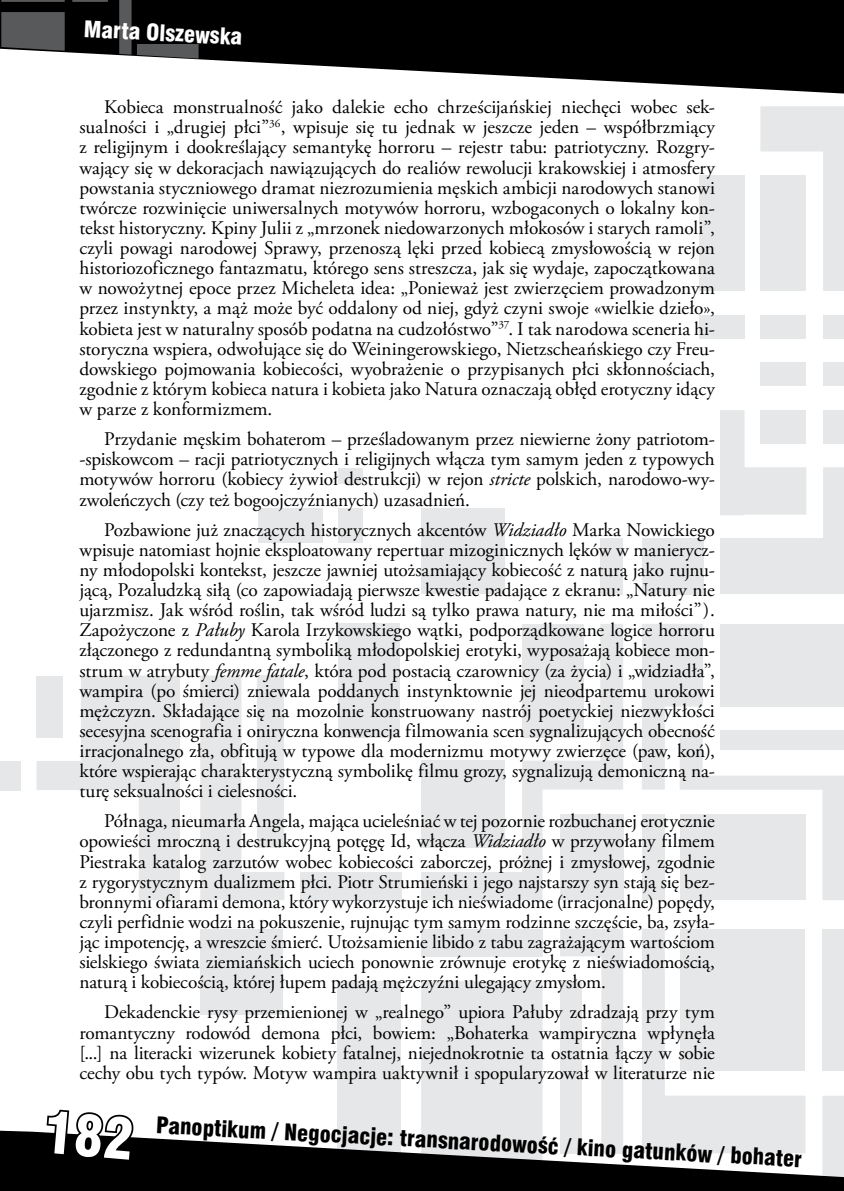
<style>
.page{position:relative;width:844px;height:1191px;background:#fff}
.page>*{position:absolute;margin:0;border:0;box-sizing:border-box;transform-origin:0 0}
.t1{font:21px "Swis 721 Blk Cn PL";color:#000}
.t2{font:21px "Swis 721 Blk Cn PL";color:#fff}
.t3{font:19.25px/20.1px "Adobe Garamond Pro";color:#000;text-align:justify}
.s1{font-style:italic}
</style>
<div class="page">
<div style="left:698px;top:175px;width:46px;height:116px;background:#e6e7e8"></div>
<div style="left:822px;top:315px;width:21px;height:23px;background:#e6e7e8"></div>
<div style="left:760px;top:315px;width:46px;height:23px;background:#e6e7e8"></div>
<div style="left:698px;top:315px;width:46px;height:23px;background:#e6e7e8"></div>
<div style="left:822px;top:362px;width:21px;height:24px;background:#e6e7e8"></div>
<div style="left:760px;top:362px;width:46px;height:24px;background:#e6e7e8"></div>
<div style="left:600px;top:538px;width:23px;height:56px;background:#e6e7e8"></div>
<div style="left:641px;top:538px;width:62px;height:56px;background:#e6e7e8"></div>
<div style="left:300px;top:872px;width:101px;height:28px;background:#e6e7e8"></div>
<div style="left:0;top:761px;width:20px;height:29px;background:#e6e7e8"></div>
<div style="left:338px;top:981px;width:63px;height:210px;background:#e6e7e8"></div>
<div style="left:200px;top:929px;width:83px;height:85px;background:#e6e7e8"></div>
<div style="left:421px;top:508px;width:84px;height:86px;background:#e6e7e8"></div>
<div style="left:258px;top:508px;width:64px;height:34px;background:#e6e7e8"></div>
<div style="left:338px;top:508px;width:25px;height:34px;background:#e6e7e8"></div>
<div style="left:338px;top:468px;width:25px;height:15px;background:#e6e7e8"></div>
<div style="left:338px;top:623px;width:61px;height:114px;background:#e6e7e8"></div>
<svg style="left:760px;top:106px;width:83px;height:185px"></svg>
<svg style="left:642px;top:624px;width:201px;height:276px"></svg>
<svg style="left:421px;top:624px;width:202px;height:276px;fill:#e6e7e8"></svg>
<svg style="left:642px;top:929px;width:201px;height:201px"></svg>
<svg style="left:200px;top:675px;width:84px;height:225px"></svg>
<svg style="left:37px;top:675px;width:143px;height:225px"></svg>
<svg style="left:421px;top:929px;width:202px;height:201px"></svg>
<svg style="left:720px;top:410px;width:123px;height:184px"></svg>
<svg style="left:194px;top:0;width:649px;height:94px;fill:#000"></svg>
<svg style="left:0;top:0;width:198px;height:59px;background:#333334"></svg>
<svg style="left:0;top:1130px;width:843px;height:61px;fill:#000"></svg>
<svg style="left:45px;top:1109px;width:90px;height:82px"></svg>
<p class="t2" style="left:85px;top:15px;width:160px;rotate:3deg">Marta Olszewska</p>
<p class="t3" style="left:79px;top:98px;width:637px;text-indent:25px">Kobieca monstrualność jako dalekie echo chrześcijańskiej niechęci wobec sek&shy;sualności i „drugiej płci”<sup>36</sup>, wpisuje się tu jednak w jeszcze jeden – współbrzmiący z religijnym i dookreślający semantykę horroru – rejestr tabu: patriotyczny. Rozgry&shy;wający się w dekoracjach nawiązujących do realiów rewolucji krakowskiej i atmosfery powstania styczniowego dramat niezrozumienia męskich ambicji narodowych stanowi twórcze rozwinięcie uniwersalnych motywów horroru, wzbogaconych o lokalny kon&shy;tekst historyczny. Kpiny Julii z „mrzonek niedowarzonych młokosów i starych ramoli”, czyli powagi narodowej Sprawy, przenoszą lęki przed kobiecą zmysłowością w rejon historiozoficznego fantazmatu, którego sens streszcza, jak się wydaje, zapoczątkowana w nowożytnej epoce przez Micheleta idea: „Ponieważ jest zwierzęciem prowadzonym przez instynkty, a mąż może być oddalony od niej, gdyż czyni swoje «wielkie dzieło», kobieta jest w naturalny sposób podatna na cudzołóstwo”<sup>37</sup>. I tak narodowa sceneria hi&shy;storyczna wspiera, odwołujące się do Weiningerowskiego, Nietzscheańskiego czy Freu&shy;dowskiego pojmowania kobiecości, wyobrażenie o przypisanych płci skłonnościach, zgodnie z którym kobieca natura i kobieta jako Natura oznaczają obłęd erotyczny idący w parze z konformizmem.</p>
<p class="t3" style="left:79px;top:430px;width:637px;text-indent:25px">Przydanie męskim bohaterom – prześladowanym przez niewierne żony patriotom--spiskowcom – racji patriotycznych i religijnych włącza tym samym jeden z typowych motywów horroru (kobiecy żywioł destrukcji) w rejon <span class="s1">stricte</span> polskich, narodowo-wy&shy;zwoleńczych (czy też bogoojczyźnianych) uzasadnień.</p>
<p class="t3" style="left:79px;top:520px;width:636px;text-indent:25px">Pozbawione już znaczących historycznych akcentów <span class="s1">Widziadło</span> Marka Nowickiego wpisuje natomiast hojnie eksploatowany repertuar mizoginicznych lęków w manierycz&shy;ny młodopolski kontekst, jeszcze jawniej utożsamiający kobiecość z naturą jako rujnu&shy;jącą, Pozaludzką siłą (co zapowiadają pierwsze kwestie padające z ekranu: „Natury nie ujarzmisz. Jak wśród roślin, tak wśród ludzi są tylko prawa natury, nie ma miłości”).<br>Zapożyczone z <span class="s1">Pałuby</span> Karola Irzykowskiego wątki, podporządkowane logice horroru złączonego z redundantną symboliką młodopolskiej erotyki, wyposażają kobiece mon&shy;strum w atrybuty <span class="s1">femme fatale</span>, która pod postacią czarownicy (za życia) i „widziadła”, wampira (po śmierci) zniewala poddanych instynktownie jej nieodpartemu urokowi mężczyzn. Składające się na mozolnie konstruowany nastrój poetyckiej niezwykłości secesyjna scenografia i oniryczna konwencja filmowania scen sygnalizujących obecność irracjonalnego zła, obfitują w typowe dla modernizmu motywy zwierzęce (paw, koń), które wspierając charakterystyczną symbolikę filmu grozy, sygnalizują demoniczną na&shy;turę seksualności i cielesności.</p>
<p class="t3" style="left:79px;top:812px;width:637px;text-indent:25px">Półnaga, nieumarła Angela, mająca ucieleśniać w tej pozornie rozbuchanej erotycznie opowieści mroczną i destrukcyjną potęgę Id, włącza <span class="s1">Widziadło</span> w przywołany filmem Piestraka katalog zarzutów wobec kobiecości zaborczej, próżnej i zmysłowej, zgodnie z rygorystycznym dualizmem płci. Piotr Strumieński i jego najstarszy syn stają się bez&shy;bronnymi ofiarami demona, który wykorzystuje ich nieświadome (irracjonalne) popędy, czyli perfidnie wodzi na pokuszenie, rujnując tym samym rodzinne szczęście, ba, zsyła&shy;jąc impotencję, a wreszcie śmierć. Utożsamienie libido z tabu zagrażającym wartościom sielskiego świata ziemiańskich uciech ponownie zrównuje erotykę z nieświadomością, naturą i kobiecością, której łupem padają mężczyźni ulegający zmysłom.</p>
<p class="t3" style="left:79px;top:1003px;width:637px;text-indent:25px">Dekadenckie rysy przemienionej w „realnego” upiora Pałuby zdradzają przy tym romantyczny rodowód demona płci, bowiem: „Bohaterka wampiryczna wpłynęła [...] na literacki wizerunek kobiety fatalnej, niejednokrotnie ta ostatnia łączy w sobie cechy obu tych typów. Motyw wampira uaktywnił i spopularyzował w literaturze nie</p>
<p class="t1" style="left:157px;top:1111px;width:648px;rotate:3deg">Panoptikum / Negocjacje: transnarodowość / kino gatunków / bohater</p>
</div>
